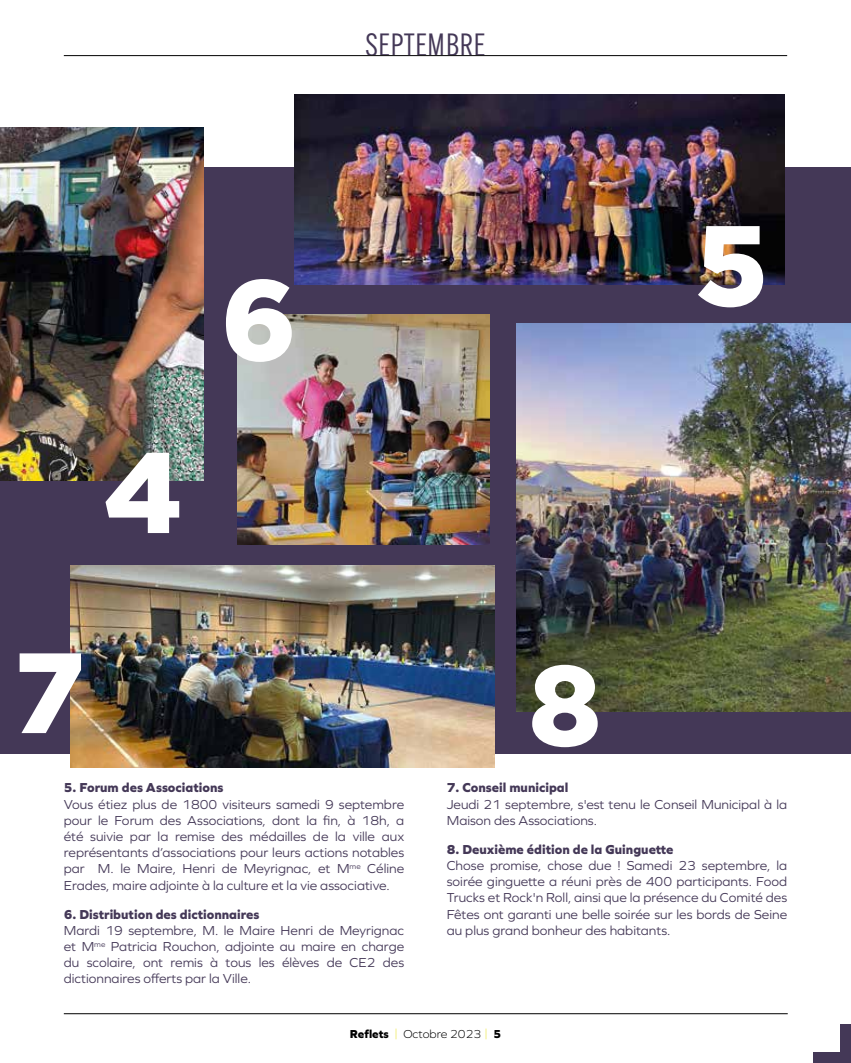
<style>
.page{position:relative;width:851px;height:1063px;background:#fff}
.page>*{position:absolute;margin:0;border:0;box-sizing:border-box;transform-origin:0 0}
.t1{font:900 113.85px "Gotham";color:#fff}
.t2{font:31.5px "Alternate Gothic ATF";letter-spacing:.02em;color:#443857}
.t3{font:13.5px/16.2px "Graphie";color:#443857;text-align:justify}
.t4{font:800 13.5px "Graphie";color:#443857}
.t5{font:300 12px "Graphie";color:#000}
.s1{font-weight:800}
.s2{color:#e8e221}
</style>
<div class="page">
<div style="left:0;top:167px;width:850px;height:587px;background:#443857"></div>
<div style="left:813px;top:1052px;width:37px;height:11px;background:#443857"></div>
<div style="left:840px;top:1025px;width:10px;height:38px;background:#443857"></div>
<img style="left:0;top:128px;width:203px;height:352px">
<img style="left:294px;top:94px;width:490px;height:191px">
<img style="left:237px;top:315px;width:252px;height:229px">
<img style="left:516px;top:323px;width:334px;height:388px">
<img style="left:71px;top:566px;width:424px;height:201px">
<hr style="left:64px;top:55px;width:723px;height:1px;background:#000">
<hr style="left:64px;top:1013px;width:723px;height:1px;background:#000">
<h2 class="t2" style="left:365px;top:26px;width:122px">SEPTEMBRE</h2>
<h1 class="t1" style="left:104px;top:414px;width:80px">4</h1>
<h1 class="t1" style="left:221px;top:242px;width:77px">6</h1>
<h1 class="t1" style="left:14px;top:614px;width:71px">7</h1>
<h1 class="t1" style="left:529px;top:627px;width:73px">8</h1>
<h1 class="t1" style="left:695px;top:187px;width:73px">5</h1>
<p class="t4" style="left:64px;top:780px;width:161px">5. Forum des Associations</p>
<p class="t3" style="left:64px;top:796px;width:342px">Vous étiez plus de 1800 visiteurs samedi 9 septembre pour le Forum des Associations, dont la fin, à 18h, a été suivie par la remise des médailles de la ville aux représentants d’associations pour leurs actions notables par M. le Maire, Henri de Meyrignac, et M<sup>me</sup> Céline Erades, maire adjointe à la culture et la vie associative.</p>
<p class="t4" style="left:64px;top:906px;width:197px">6. Distribution des dictionnaires</p>
<p class="t3" style="left:64px;top:922px;width:342px">Mardi 19 septembre, M. le Maire Henri de Meyrignac et M<sup>me</sup> Patricia Rouchon, adjointe au maire en charge du scolaire, ont remis à tous les élèves de CE2 des dictionnaires offerts par la Ville.</p>
<p class="t4" style="left:446px;top:780px;width:123px">7. Conseil municipal</p>
<p class="t3" style="left:446px;top:796px;width:342px">Jeudi 21 septembre, s'est tenu le Conseil Municipal à la<br>Maison des Associations.</p>
<p class="t4" style="left:446px;top:841px;width:228px">8. Deuxième édition de la Guinguette</p>
<p class="t3" style="left:446px;top:857px;width:342px">Chose promise, chose due ! Samedi 23 septembre, la soirée ginguette a réuni près de 400 participants. Food Trucks et Rock'n Roll, ainsi que la présence du Comité des Fêtes ont garanti une belle soirée sur les bords de Seine au plus grand bonheur des habitants.</p>
<p class="t5" style="left:350px;top:1027px;width:153px"><span class="s1">Reflets</span> <span class="s2">|</span> Octobre 2023 <span class="s2">|</span> <span class="s1">5</span></p>
</div>
